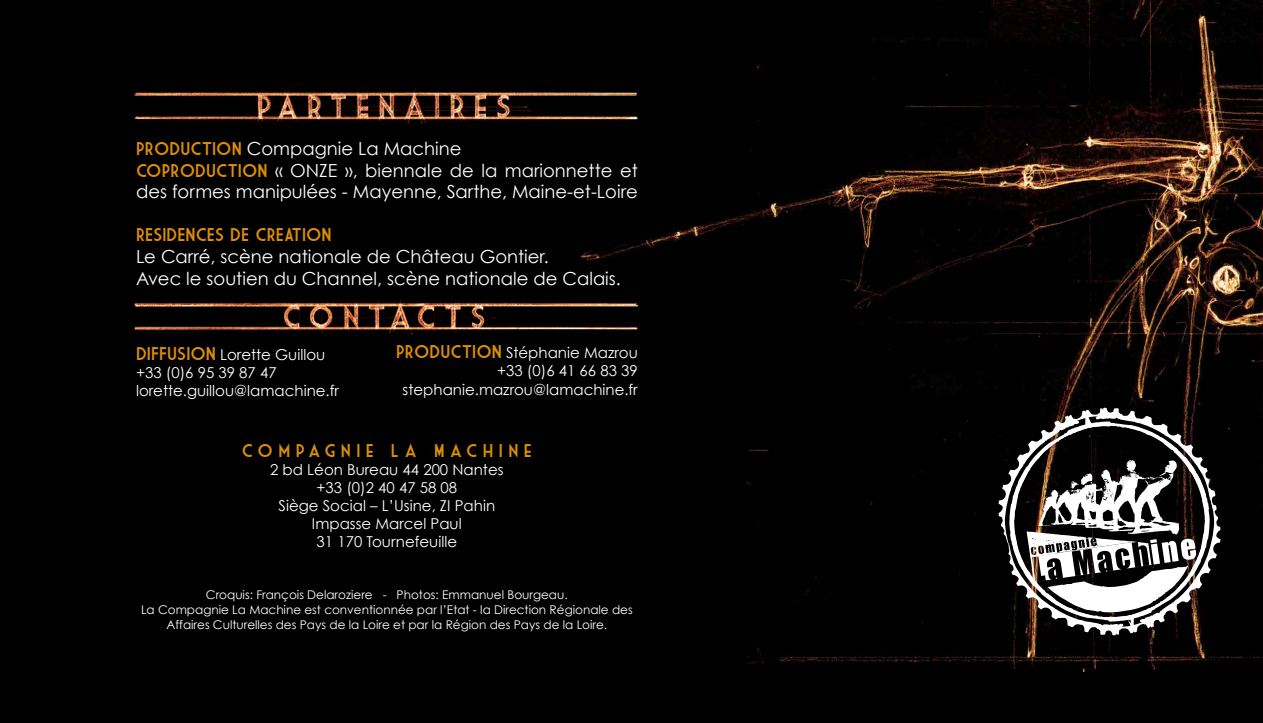
<style>
.page{position:relative;width:1263px;height:723px;background:#000}
.page>*{position:absolute;margin:0;border:0;box-sizing:border-box;transform-origin:0 0}
.t1{font:18px/21.6px "Century Gothic";color:#fff}
.t2{font:18px "Market Deco";color:#dc8e06}
.t3{font:18px "Market Deco";letter-spacing:.3em;color:#dc8e06}
.t4{font:15px/18px "Century Gothic";color:#fff}
.t5{font:12px/15px "Century Gothic";color:#fff;text-align:center}
.s1{font-family:"Market Deco";color:#dc8e06}
.s2{font-family:"Market Deco";font-size:18px;color:#dc8e06}
</style>
<div class="page">
<img style="left:579px;top:0;width:684px;height:671px">
<svg style="left:998px;top:407px;width:222px;height:228px"></svg>
<img style="left:132px;top:86px;width:511px;height:39px">
<img style="left:134px;top:299px;width:509px;height:37px">
<p class="t1" style="left:136px;top:137px;width:503px"><span class="s1">PRODUCTION</span> Compagnie La Machine<br><span class="s1">COPRODUCTION</span> « ONZE », biennale de la marionnette et des formes manipulées - Mayenne, Sarthe, Maine-et-Loire</p>
<p class="t2" style="left:136px;top:225px;width:197px">RESIDENCES DE CREATION</p>
<p class="t1" style="left:136px;top:245px;width:486px">Le Carré, scène nationale de Château Gontier.<br>Avec le soutien du Channel, scène nationale de Calais.</p>
<p class="t4" style="left:136px;top:345px;width:204px"><span class="s2">DIFFUSION</span> Lorette Guillou +33 (0)6 95 39 87 47 lorette.guillou@lamachine.fr</p>
<p class="t4" style="left:396px;top:344px;width:243px;text-align:right"><span class="s2">PRODUCTION</span> Stéphanie Mazrou +33 (0)6 41 66 83 39 stephanie.mazrou@lamachine.fr</p>
<p class="t3" style="left:242px;top:441px;width:291px">COMPAGNIE LA MACHINE</p>
<p class="t4" style="left:270px;top:461px;width:235px;text-align:center">2 bd Léon Bureau 44 200 Nantes +33 (0)2 40 47 58 08<br>Siège Social – L’Usine, ZI Pahin<br>Impasse Marcel Paul<br>31 170 Tournefeuille</p>
<p class="t5" style="left:141px;top:587px;width:493px">Croquis: François Delaroziere - Photos: Emmanuel Bourgeau.<br>La Compagnie La Machine est conventionnée par l’Etat - la Direction Régionale des<br>Affaires Culturelles des Pays de la Loire et par la Région des Pays de la Loire.</p>
</div>
